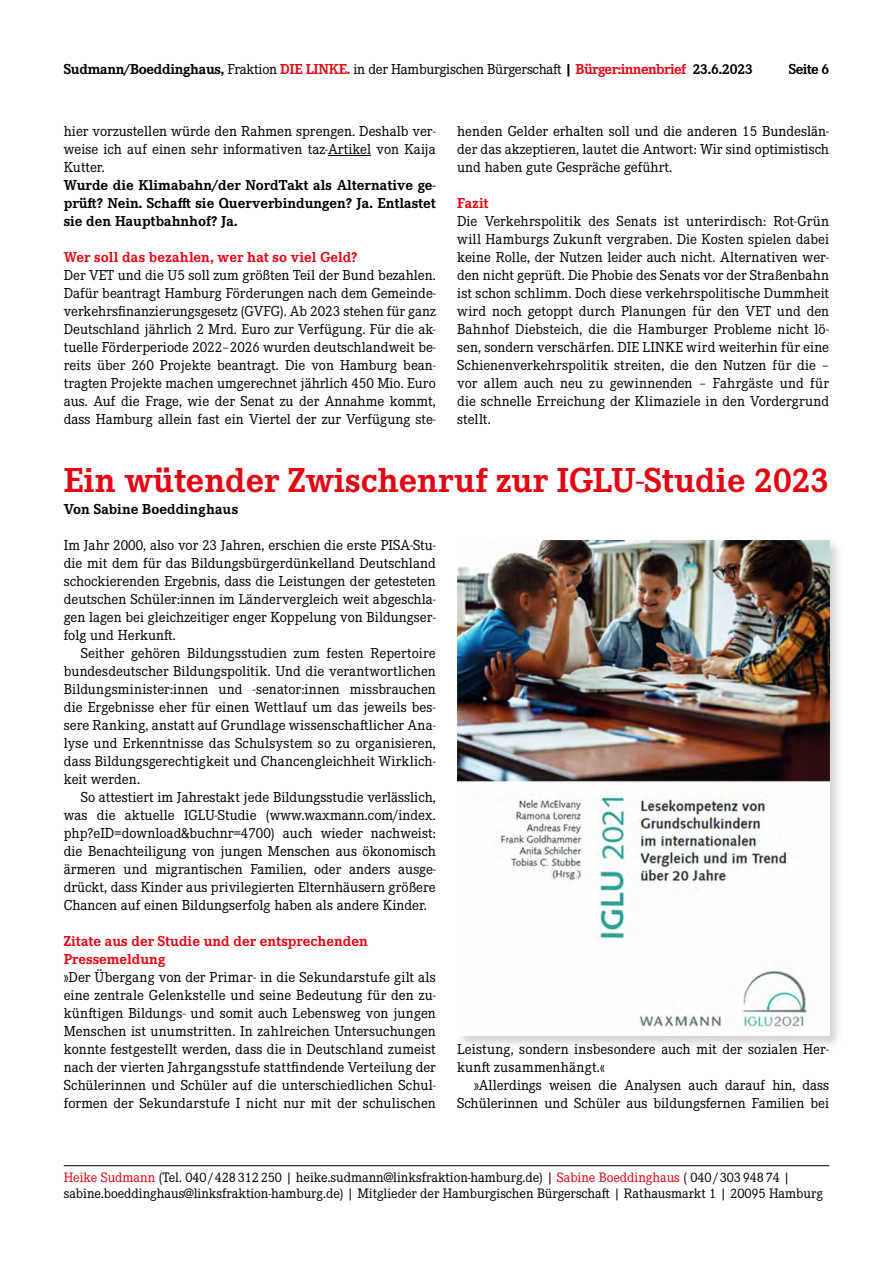
<style>
.page{position:relative;width:893px;height:1263px;background:#fff}
.page>*{position:absolute;margin:0;border:0;box-sizing:border-box;transform-origin:0 0}
.t1{font:700 36px "Corporate E Pro";color:#e30613}
.t2{font:15px/18px "Corporate E Pro";color:#000;text-align:justify}
.t3{font:700 15px/18px "Corporate E Pro";color:#000;text-align:justify}
.t4{font:15px "Corporate E Pro";letter-spacing:-.02em;color:#000}
.t5{font:700 15px/18px "Corporate E Pro";color:#e30613}
.t6{font:14.25px/16.5px "Corporate E Pro";letter-spacing:-.005em;color:#000}
.s1{font-weight:700}
.s2{font-weight:700;color:#e30613}
.s3{color:#e30613}
</style>
<div class="page">
<hr style="left:64px;top:1165px;width:765px;height:1px;background:#000">
<hr style="left:328px;top:155px;width:43px;height:1px;background:#000">
<div style="left:455px;top:538px;width:389px;height:512px;background:#000;opacity:.18"></div>
<img style="left:457px;top:540px;width:372px;height:496px">
<p class="t4" style="left:64px;top:59px;width:691px"><span class="s1">Sudmann/Boeddinghaus,</span> Fraktion <span class="s2">DIE LINKE.</span> in der Hamburgischen Bürgerschaft <span class="s1">|</span> <span class="s2">Bürger:innenbrief</span> <span class="s1">23.6.2023</span></p>
<p class="t3" style="left:789px;top:59px;width:42px">Seite 6</p>
<p class="t2" style="left:64px;top:121px;width:374px">hier vorzustellen würde den Rahmen sprengen. Deshalb ver&shy;weise ich auf einen sehr informativen taz-Artikel von Kaija Kutter.</p>
<p class="t3" style="left:64px;top:175px;width:374px">Wurde die Klimabahn/der NordTakt als Alternative ge&shy;prüft? Nein. Schafft sie Querverbindungen? Ja. Entlastet sie den Hauptbahnhof? Ja.</p>
<p class="t5" style="left:64px;top:247px;width:295px">Wer soll das bezahlen, wer hat so viel Geld?</p>
<p class="t2" style="left:64px;top:265px;width:374px">Der VET und die U5 soll zum größten Teil der Bund bezahlen.<br>Dafür beantragt Hamburg Förderungen nach dem Gemeinde&shy;verkehrsfinanzierungsgesetz (GVFG). Ab 2023 stehen für ganz Deutschland jährlich 2 Mrd. Euro zur Verfügung. Für die ak&shy;tuelle Förderperiode 2022‒2026 wurden deutschlandweit be&shy;reits über 260 Projekte beantragt. Die von Hamburg bean&shy;tragten Projekte machen umgerechnet jährlich 450 Mio. Euro aus. Auf die Frage, wie der Senat zu der Annahme kommt, dass Hamburg allein fast ein Viertel der zur Verfügung ste-</p>
<p class="t2" style="left:457px;top:121px;width:374px">henden Gelder erhalten soll und die anderen 15 Bundeslän&shy;der das akzeptieren, lautet die Antwort: Wir sind optimistisch und haben gute Gespräche geführt.</p>
<p class="t5" style="left:457px;top:193px;width:33px">Fazit</p>
<p class="t2" style="left:457px;top:211px;width:374px">Die Verkehrspolitik des Senats ist unterirdisch: Rot-Grün will Hamburgs Zukunft vergraben. Die Kosten spielen dabei keine Rolle, der Nutzen leider auch nicht. Alternativen wer&shy;den nicht geprüft. Die Phobie des Senats vor der Straßenbahn ist schon schlimm. Doch diese verkehrspolitische Dummheit wird noch getoppt durch Planungen für den VET und den Bahnhof Diebsteich, die die Hamburger Probleme nicht lö&shy;sen, sondern verschärfen. DIE LINKE wird weiterhin für eine Schienenverkehrspolitik streiten, die den Nutzen für die – vor allem auch neu zu gewinnenden – Fahrgäste und für die schnelle Erreichung der Klimaziele in den Vordergrund stellt.</p>
<h1 class="t1" style="left:64px;top:455px;width:767px">Ein wütender Zwischenruf zur IGLU-Studie 2023</h1>
<p class="t3" style="left:64px;top:499px;width:176px">Von Sabine Boeddinghaus</p>
<p class="t2" style="left:64px;top:535px;width:374px">Im Jahr 2000, also vor 23 Jahren, erschien die erste PISA-Stu&shy;die mit dem für das Bildungsbürgerdünkelland Deutschland schockierenden Ergebnis, dass die Leistungen der getesteten deutschen Schüler:innen im Ländervergleich weit abgeschla&shy;gen lagen bei gleichzeitiger enger Koppelung von Bildungser&shy;folg und Herkunft.</p>
<p class="t2" style="left:64px;top:643px;width:374px;text-indent:17px">Seither gehören Bildungsstudien zum festen Repertoire bundesdeutscher Bildungspolitik. Und die verantwortlichen Bildungsminister:innen und -senator:innen missbrauchen die Ergebnisse eher für einen Wettlauf um das jeweils bes&shy;sere Ranking, anstatt auf Grundlage wissenschaftlicher Ana&shy;lyse und Erkenntnisse das Schulsystem so zu organisieren, dass Bildungsgerechtigkeit und Chancengleichheit Wirklich&shy;keit werden.</p>
<p class="t2" style="left:64px;top:787px;width:374px;text-indent:17px">So attestiert im Jahrestakt jede Bildungsstudie verlässlich, was die aktuelle IGLU-Studie (www.waxmann.com/index. php?eID=download&amp;buchnr=4700) auch wieder nachweist: die Benachteiligung von jungen Menschen aus ökonomisch ärmeren und migrantischen Familien, oder anders ausge&shy;drückt, dass Kinder aus privilegierten Elternhäusern größere Chancen auf einen Bildungserfolg haben als andere Kinder.</p>
<p class="t5" style="left:64px;top:931px;width:306px">Zitate aus der Studie und der entsprechenden<br>Pressemeldung</p>
<p class="t2" style="left:64px;top:967px;width:374px">»Der Übergang von der Primar- in die Sekundarstufe gilt als eine zentrale Gelenkstelle und seine Bedeutung für den zu&shy;künftigen Bildungs- und somit auch Lebensweg von jungen Menschen ist unumstritten. In zahlreichen Untersuchungen konnte festgestellt werden, dass die in Deutschland zumeist nach der vierten Jahrgangsstufe stattfindende Verteilung der Schülerinnen und Schüler auf die unterschiedlichen Schul&shy;formen der Sekundarstufe I nicht nur mit der schulischen</p>
<p class="t2" style="left:457px;top:1039px;width:374px">Leistung, sondern insbesondere auch mit der sozialen Her&shy;kunft zusammenhängt.«</p>
<p class="t2" style="left:457px;top:1075px;width:374px;text-align:right">»Allerdings weisen die Analysen auch darauf hin, dass<br>Schülerinnen und Schüler aus bildungsfernen Familien bei</p>
<p class="t6" style="left:64px;top:1168px;width:761px"><span class="s3">Heike Sudmann</span> (Tel. 040 / 428 312 250 | heike.sudmann@linksfraktion-hamburg.de) | <span class="s3">Sabine Boeddinghaus</span> ( 040 / 303 948 74 | sabine.boeddinghaus@linksfraktion-hamburg.de) | Mitglieder der Hamburgischen Bürgerschaft | Rathausmarkt 1 | 20095 Hamburg</p>
</div>
